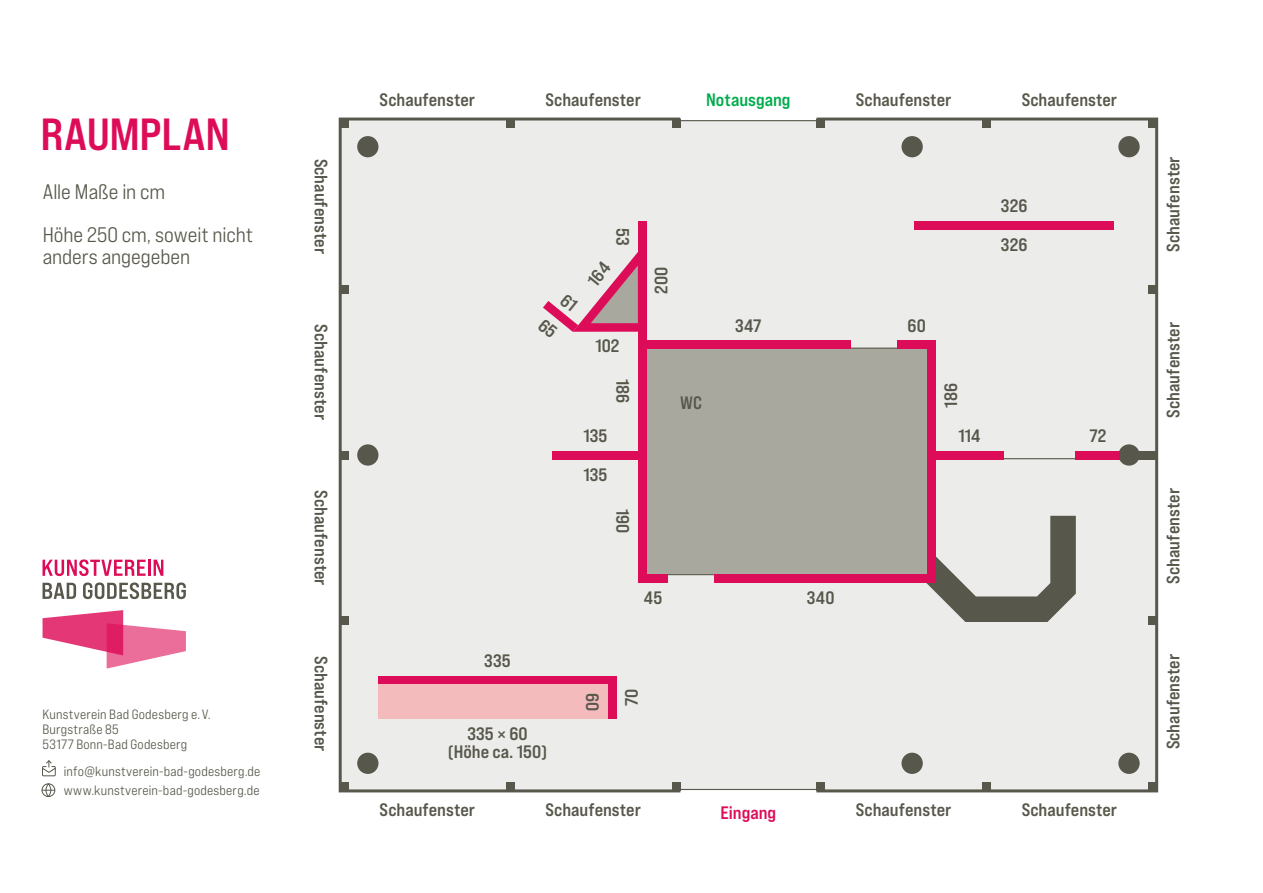
<style>
.page{position:relative;width:1263px;height:893px;background:#fff}
.page>*{position:absolute;margin:0;border:0;box-sizing:border-box;transform-origin:0 0}
.t1{font:45px "Bebas Neue Pro Exp Bd";letter-spacing:-.005em;color:#dd0c58}
.t2{font:21px/22.5px "Bebas Neue Pro Exp Md";letter-spacing:-.005em;color:#58574b}
.t3{font:18px/33.5px "Bebas Neue Pro Exp Bd";color:#58574b}
.t4{font:18px "Bebas Neue Pro Exp Bd";letter-spacing:-.005em;color:#00ac4c}
.t5{font:18px "Bebas Neue Pro Exp Bd";color:#dd0c58}
.t6{font:13.5px/15px "Bebas Neue Pro Exp Md";letter-spacing:.015em;color:#58574b}
</style>
<div class="page">
<div style="left:340px;top:121px;width:817px;height:668px;background:#ececea"></div>
<svg style="left:926px;top:516px;width:150px;height:106px"></svg>
<div style="left:340px;top:119px;width:9px;height:9px;background:#58574b"></div>
<div style="left:340px;top:285px;width:9px;height:8px;background:#58574b"></div>
<div style="left:506px;top:119px;width:8px;height:9px;background:#58574b"></div>
<div style="left:672px;top:119px;width:8px;height:9px;background:#58574b"></div>
<div style="left:816px;top:119px;width:9px;height:9px;background:#58574b"></div>
<div style="left:982px;top:119px;width:9px;height:9px;background:#58574b"></div>
<div style="left:1148px;top:119px;width:9px;height:9px;background:#58574b"></div>
<div style="left:1148px;top:285px;width:9px;height:8px;background:#58574b"></div>
<div style="left:1137px;top:451px;width:20px;height:8px;background:#58574b"></div>
<div style="left:1148px;top:617px;width:9px;height:8px;background:#58574b"></div>
<div style="left:1148px;top:782px;width:9px;height:9px;background:#58574b"></div>
<div style="left:982px;top:782px;width:9px;height:9px;background:#58574b"></div>
<div style="left:816px;top:782px;width:9px;height:9px;background:#58574b"></div>
<div style="left:672px;top:782px;width:8px;height:9px;background:#58574b"></div>
<div style="left:506px;top:782px;width:8px;height:9px;background:#58574b"></div>
<div style="left:340px;top:782px;width:9px;height:9px;background:#58574b"></div>
<div style="left:340px;top:617px;width:9px;height:8px;background:#58574b"></div>
<div style="left:340px;top:451px;width:9px;height:8px;background:#58574b"></div>
<div style="left:357px;top:136px;width:21px;height:21px;background:#58574b;border-radius:50%"></div>
<div style="left:357px;top:444px;width:21px;height:22px;background:#58574b;border-radius:50%"></div>
<div style="left:357px;top:753px;width:21px;height:21px;background:#58574b;border-radius:50%"></div>
<div style="left:339px;top:118px;width:343px;height:674px;border:3px solid #58574b"></div>
<div style="left:815px;top:118px;width:343px;height:674px;border:3px solid #58574b"></div>
<hr style="left:680px;top:120px;width:136px;height:1px;background:#58574b">
<hr style="left:680px;top:789px;width:136px;height:1px;background:#58574b">
<hr style="left:1003px;top:458px;width:73px;height:1px;background:#58574b">
<div style="left:646px;top:349px;width:289px;height:225px;background:#a8a89f"></div>
<div style="left:1118px;top:136px;width:22px;height:21px;background:#58574b;border-radius:50%"></div>
<div style="left:901px;top:136px;width:22px;height:21px;background:#58574b;border-radius:50%"></div>
<div style="left:901px;top:753px;width:22px;height:21px;background:#58574b;border-radius:50%"></div>
<div style="left:1118px;top:753px;width:22px;height:21px;background:#58574b;border-radius:50%"></div>
<hr style="left:668px;top:574px;width:46px;height:1px;background:#58574b">
<hr style="left:850px;top:348px;width:47px;height:1px;background:#58574b">
<div style="left:1118px;top:444px;width:22px;height:22px;background:#58574b;border-radius:50%"></div>
<div style="left:638px;top:221px;width:8px;height:362px;background:#dd0c58"></div>
<div style="left:646px;top:340px;width:204px;height:9px;background:#dd0c58"></div>
<div style="left:897px;top:340px;width:30px;height:9px;background:#dd0c58"></div>
<div style="left:927px;top:340px;width:8px;height:119px;background:#dd0c58"></div>
<div style="left:927px;top:459px;width:8px;height:124px;background:#dd0c58"></div>
<div style="left:935px;top:451px;width:68px;height:8px;background:#dd0c58"></div>
<div style="left:553px;top:451px;width:85px;height:8px;background:#dd0c58"></div>
<div style="left:1076px;top:451px;width:44px;height:8px;background:#dd0c58"></div>
<div style="left:646px;top:574px;width:22px;height:9px;background:#dd0c58"></div>
<div style="left:714px;top:574px;width:213px;height:9px;background:#dd0c58"></div>
<div style="left:914px;top:221px;width:200px;height:9px;background:#dd0c58"></div>
<div style="left:378px;top:676px;width:239px;height:9px;background:#dd0c58"></div>
<div style="left:608px;top:685px;width:9px;height:34px;background:#dd0c58"></div>
<div style="left:378px;top:685px;width:230px;height:34px;background:#f4bbbd"></div>
<svg style="left:43px;top:559px;width:103px;height:17px"></svg>
<hr style="left:148px;top:560px;width:3px;height:16px;background:#dd0c58">
<svg style="left:154px;top:560px;width:9px;height:16px"></svg>
<svg style="left:43px;top:610px;width:143px;height:59px"></svg>
<svg style="left:43px;top:583px;width:33px;height:16px"></svg>
<svg style="left:83px;top:582px;width:103px;height:17px"></svg>
<div style="left:42px;top:783px;width:13px;height:14px;border:1px solid #58574b;border-radius:50%"></div>
<div style="left:46px;top:783px;width:5px;height:14px;border:1px solid #58574b;border-radius:50%"></div>
<svg style="left:44px;top:760px;width:10px;height:13px"></svg>
<div style="left:42px;top:766px;width:14px;height:10px;border:1px solid #58574b"></div>
<svg style="left:543px;top:252px;width:95px;height:80px"></svg>
<p class="t1" style="left:40px;top:106px;width:191px">RAUMPLAN</p>
<p class="t2" style="left:43px;top:180px;width:124px">Alle Maße in cm</p>
<p class="t2" style="left:43px;top:223px;width:212px">Höhe 250 cm, soweit nicht anders angegeben</p>
<p class="t6" style="left:43px;top:706px;width:170px">Kunstverein Bad Godesberg e. V.<br>Burgstraße 85<br>53177 Bonn-Bad Godesberg</p>
<p class="t6" style="left:64px;top:761px;width:198px;line-height:19.5px">info@kunstverein-bad-godesberg.de www.kunstverein-bad-godesberg.de</p>
<p class="t3" style="left:338px;top:158px;width:97px;rotate:90deg">Schaufenster</p>
<p class="t3" style="left:338px;top:324px;width:97px;rotate:90deg">Schaufenster</p>
<p class="t3" style="left:338px;top:490px;width:97px;rotate:90deg">Schaufenster</p>
<p class="t3" style="left:380px;top:83px;width:97px">Schaufenster</p>
<p class="t4" style="left:706px;top:89px;width:86px">Notausgang</p>
<p class="t3" style="left:545px;top:83px;width:97px">Schaufenster</p>
<p class="t3" style="left:640px;top:228px;width:19px;rotate:90deg">53</p>
<p class="t3" style="left:856px;top:83px;width:97px">Schaufenster</p>
<p class="t3" style="left:1022px;top:83px;width:97px">Schaufenster</p>
<p class="t3" style="left:1001px;top:189px;width:28px">326</p>
<p class="t3" style="left:1001px;top:228px;width:28px">326</p>
<p class="t3" style="left:572px;top:283px;width:19px;rotate:39deg">61<br>65</p>
<p class="t3" style="left:595px;top:329px;width:26px">102</p>
<p class="t3" style="left:640px;top:379px;width:26px;rotate:90deg">186</p>
<p class="t3" style="left:583px;top:419px;width:25px">135</p>
<p class="t3" style="left:583px;top:457px;width:25px">135</p>
<p class="t3" style="left:640px;top:509px;width:26px;rotate:90deg">190</p>
<p class="t3" style="left:644px;top:294px;width:29px;rotate:-90deg">200</p>
<p class="t3" style="left:680px;top:386px;width:23px">WC</p>
<p class="t3" style="left:735px;top:308px;width:28px">347</p>
<p class="t3" style="left:907px;top:308px;width:20px">60</p>
<p class="t3" style="left:934px;top:408px;width:26px;rotate:-90deg">186</p>
<p class="t3" style="left:958px;top:419px;width:24px">114</p>
<p class="t3" style="left:1089px;top:419px;width:19px">72</p>
<p class="t3" style="left:644px;top:580px;width:20px">45</p>
<p class="t3" style="left:807px;top:580px;width:29px">340</p>
<p class="t3" style="left:1156px;top:252px;width:97px;rotate:-90deg">Schaufenster</p>
<p class="t3" style="left:1156px;top:418px;width:97px;rotate:-90deg">Schaufenster</p>
<p class="t3" style="left:1156px;top:583px;width:97px;rotate:-90deg">Schaufenster</p>
<p class="t3" style="left:338px;top:656px;width:97px;rotate:90deg">Schaufenster</p>
<p class="t3" style="left:1156px;top:749px;width:97px;rotate:-90deg">Schaufenster</p>
<p class="t3" style="left:484px;top:644px;width:28px">335</p>
<p class="t3" style="left:614px;top:706px;width:19px;rotate:-90deg">70</p>
<p class="t3" style="left:610px;top:692px;width:20px;rotate:90deg">60</p>
<p class="t3" style="left:448px;top:724px;width:101px;line-height:18px;text-align:center">335 × 60 (Höhe ca. 150)</p>
<p class="t3" style="left:380px;top:793px;width:97px">Schaufenster</p>
<p class="t3" style="left:545px;top:793px;width:97px">Schaufenster</p>
<p class="t3" style="left:856px;top:793px;width:97px">Schaufenster</p>
<p class="t3" style="left:1022px;top:793px;width:97px">Schaufenster</p>
<p class="t5" style="left:721px;top:801px;width:57px">Eingang</p>
</div>
